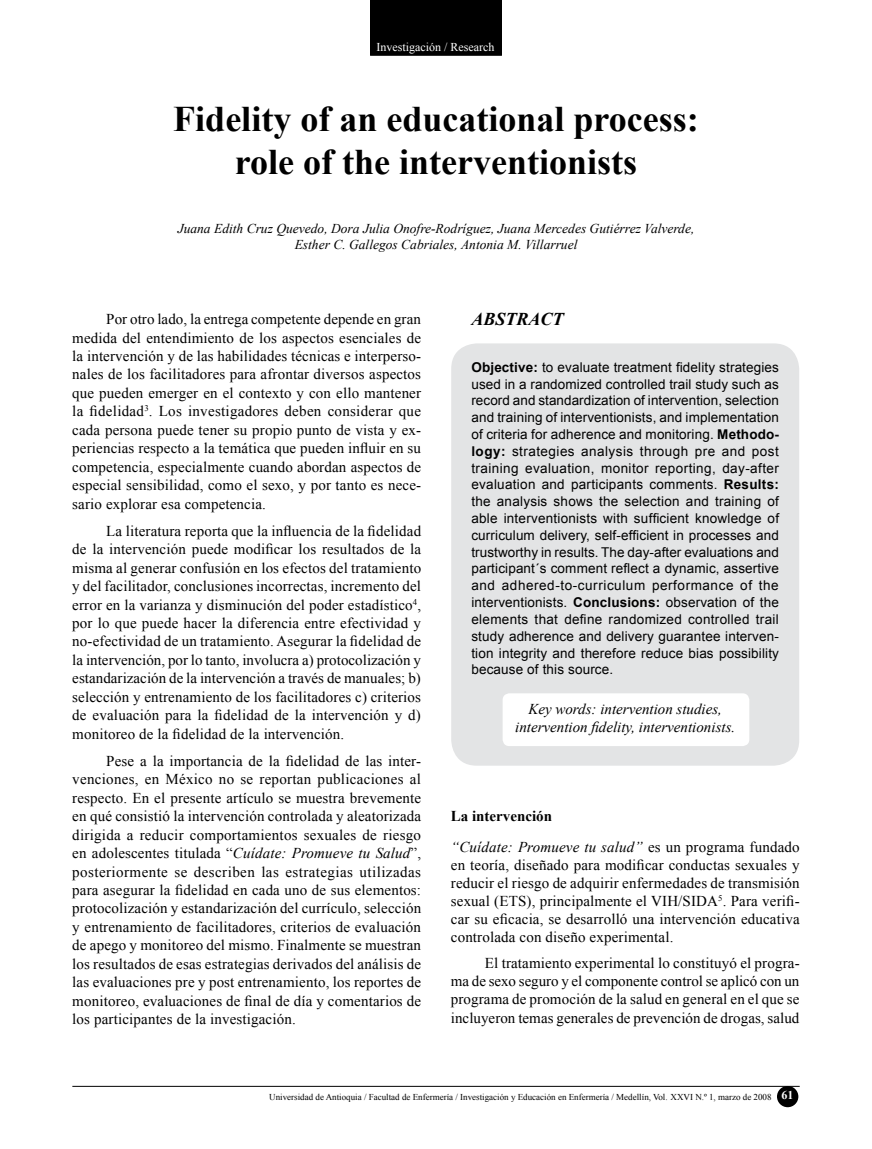
<style>
.page{position:relative;width:872px;height:1149px;background:#fff}
.page>*{position:absolute;margin:0;border:0;box-sizing:border-box;transform-origin:0 0}
.t1{font:700 36px/43.2px "Times New Roman";color:#000;text-align:center}
.t2{font:italic 700 18px "Times New Roman";color:#000}
.t3{font:15px/18.5px "Times New Roman";letter-spacing:.01em;color:#000;text-align:justify}
.t4{font:italic 15px/18px "Times New Roman";color:#000;text-align:center}
.t5{font:13.5px/16.8px "Arial";letter-spacing:.01em;color:#000;text-align:justify}
.t6{font:italic 13.5px/16.2px "Times New Roman";color:#000;text-align:center}
.t7{font:12px "Times New Roman";color:#fff}
.t8{font:9px "Times New Roman";color:#000}
.s1{font-style:italic}
.s2{font-weight:700}
.s3{font-weight:700;font-style:normal}
.s4{font-style:normal}
.s5{font-weight:700;font-size:12px;color:#fff}
</style>
<div class="page">
<hr style="left:72px;top:1085px;width:727px;height:1px;background:#000">
<div style="left:777px;top:1085px;width:21px;height:21px;background:#000;border-radius:50%"></div>
<div style="left:370px;top:0;width:132px;height:55px;background:#000"></div>
<hr style="left:370px;top:55px;width:132px;height:1px;background:#000">
<div style="left:451px;top:343px;width:348px;height:422px;background:#e3e4e5;border-radius:26px"></div>
<div style="left:502px;top:693px;width:247px;height:52px;background:#fff;border-radius:7px"></div>
<p class="t7" style="left:376px;top:38px;width:119px">Investigación / Research</p>
<h1 class="t1" style="left:173px;top:96px;width:527px">Fidelity of an educational process: role of the interventionists</h1>
<p class="t6" style="left:178px;top:220px;width:518px">Juana Edith Cruz Quevedo, Dora Julia Onofre-Rodríguez, Juana Mercedes Gutiérrez Valverde,<br>Esther C. Gallegos Cabriales, Antonia M. Villarruel</p>
<p class="t3" style="left:72px;top:309px;width:350px;text-indent:34px">Por otro lado, la entrega competente depende en gran medida del entendimiento de los aspectos esenciales de la intervención y de las habilidades técnicas e interperso&shy;nales de los facilitadores para afrontar diversos aspectos que pueden emerger en el contexto y con ello mantener la fidelidad<sup>3</sup>. Los investigadores deben considerar que cada persona puede tener su propio punto de vista y ex&shy;periencias respecto a la temática que pueden influir en su competencia, especialmente cuando abordan aspectos de especial sensibilidad, como el sexo, y por tanto es nece&shy;sario explorar esa competencia.</p>
<p class="t3" style="left:72px;top:521px;width:350px;text-indent:34px">La literatura reporta que la influencia de la fidelidad de la intervención puede modificar los resultados de la misma al generar confusión en los efectos del tratamiento y del facilitador, conclusiones incorrectas, incremento del error en la varianza y disminución del poder estadístico<sup>4</sup>, por lo que puede hacer la diferencia entre efectividad y no-efectividad de un tratamiento. Asegurar la fidelidad de la intervención, por lo tanto, involucra a) protocolización y estandarización de la intervención a través de manuales; b) selección y entrenamiento de los facilitadores c) criterios de evaluación para la fidelidad de la intervención y d) monitoreo de la fidelidad de la intervención.</p>
<p class="t3" style="left:72px;top:751px;width:350px;text-indent:34px">Pese a la importancia de la fidelidad de las inter&shy;venciones, en México no se reportan publicaciones al respecto. En el presente artículo se muestra brevemente en qué consistió la intervención controlada y aleatorizada dirigida a reducir comportamientos sexuales de riesgo en adolescentes titulada “<span class="s1">Cuídate: Promueve tu Salud</span>”, posteriormente se describen las estrategias utilizadas para asegurar la fidelidad en cada uno de sus elementos: protocolización y estandarización del currículo, selección y entrenamiento de facilitadores, criterios de evaluación de apego y monitoreo del mismo. Finalmente se muestran los resultados de esas estrategias derivados del análisis de las evaluaciones pre y post entrenamiento, los reportes de monitoreo, evaluaciones de final de día y comentarios de los participantes de la investigación.</p>
<p class="t2" style="left:471px;top:306px;width:94px">ABSTRACT</p>
<p class="t5" style="left:471px;top:358px;width:309px"><span class="s2">Objective:</span> to evaluate treatment fidelity strategies used in a randomized controlled trail study such as record and standardization of intervention, selection and training of interventionists, and implementation of criteria for adherence and monitoring. <span class="s2">Methodo&shy;logy:</span> strategies analysis through pre and post training evaluation, monitor reporting, day-after evaluation and participants comments. <span class="s2">Results: </span>the analysis shows the selection and training of able interventionists with sufficient knowledge of curriculum delivery, self-efficient in processes and trustworthy in results. The day-after evaluations and participant´s comment reflect a dynamic, assertive and adhered-to-curriculum performance of the interventionists. <span class="s2">Conclusions:</span> observation of the elements that define randomized controlled trail study adherence and delivery guarantee interven&shy;tion integrity and therefore reduce bias possibility because of this source.</p>
<p class="t4" style="left:515px;top:699px;width:221px">Key words: intervention studies, intervention fidelity, interventionists.</p>
<p class="t4" style="left:451px;top:800px;width:350px;line-height:30.8px;text-align:left"><span class="s3">La intervención<br></span>“Cuídate: Promueve tu salud” <span class="s4">es un programa fundado</span></p>
<p class="t3" style="left:451px;top:855px;width:350px;line-height:18px">en teoría, diseñado para modificar conductas sexuales y reducir el riesgo de adquirir enfermedades de transmisión sexual (ETS), principalmente el VIH/SIDA<sup>5</sup>. Para verifi&shy;car su eficacia, se desarrolló una intervención educativa controlada con diseño experimental.</p>
<p class="t3" style="left:451px;top:953px;width:350px;text-indent:34px">El tratamiento experimental lo constituyó el progra&shy;ma de sexo seguro y el componente control se aplicó con un programa de promoción de la salud en general en el que se incluyeron temas generales de prevención de drogas, salud</p>
<p class="t8" style="left:269px;top:1090px;width:526px">Universidad de Antioquia / Facultad de Enfermería / Investigación y Educación en Enfermería / Medellín, Vol. XXVI N.º 1, marzo de 2008 <span class="s5">61</span></p>
</div>
